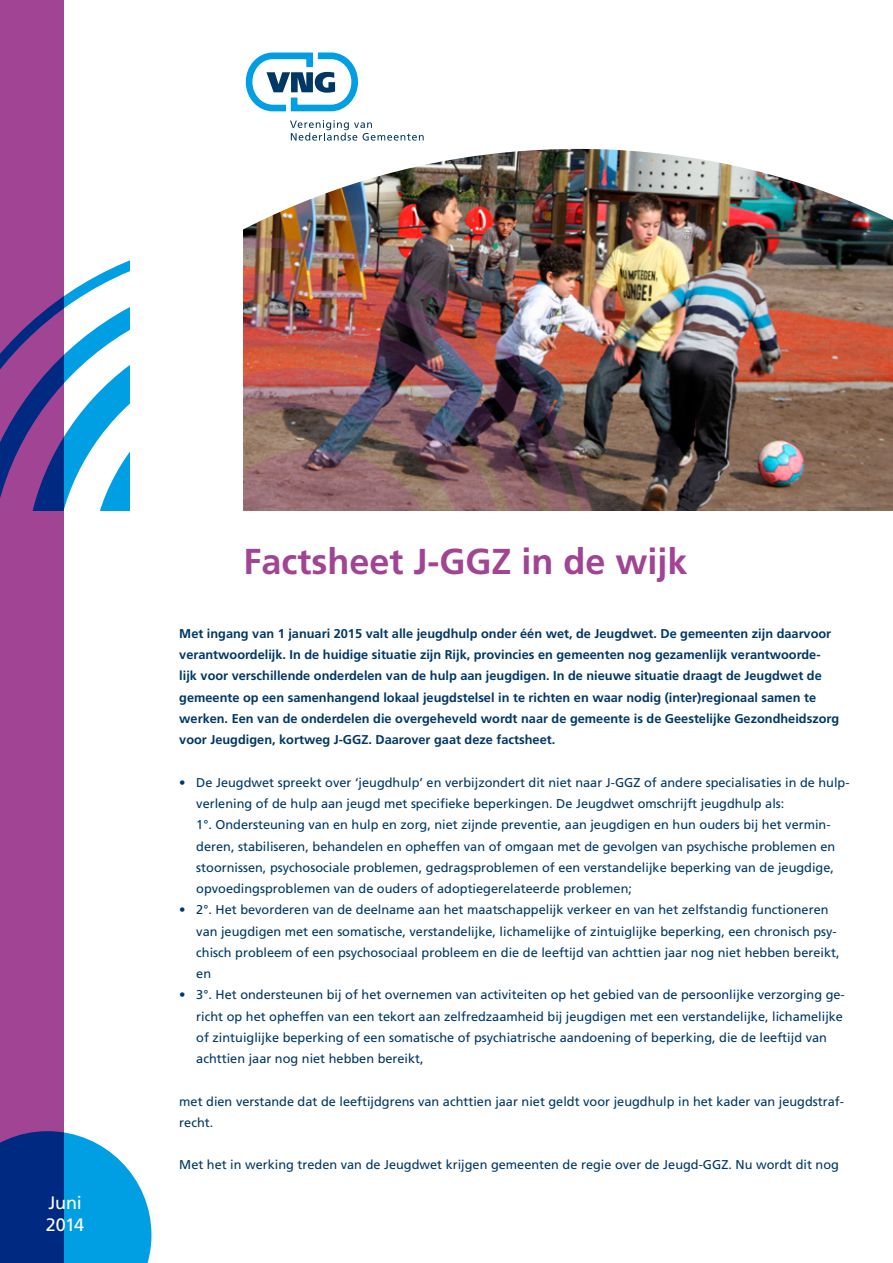
<style>
.page{position:relative;width:893px;height:1263px;background:#fff}
.page>*{position:absolute;margin:0;border:0;box-sizing:border-box;transform-origin:0 0}
._001_Hoofdstukkop{font:700 36px "Frutiger LT Std";color:#a04493}
.versie_nummer{font:18px "Frutiger LT Std";letter-spacing:-.01em;color:#fff}
._004_Broodtekst___8{font:12.75px/21.3px "Frutiger LT Std";color:#003764}
._004_Broodtekst___8-2{font:700 12.75px/21.3px "Frutiger LT Std";color:#003764}
</style>
<div class="page">
<div style="left:0;top:0;width:64px;height:1263px;background:#a04493"></div>
<svg style="left:0;top:260px;width:130px;height:250px"></svg>
<svg style="left:0;top:1131px;width:151px;height:132px;background:#1f78bd"></svg>
<img style="left:597px;top:353px;width:296px;height:157px">
<img style="left:243px;top:353px;width:354px;height:157px">
<img style="left:243px;top:148px;width:650px;height:205px">
<svg style="left:245px;top:52px;width:179px;height:89px"></svg>
<p class="versie_nummer" style="left:48px;top:1192px;width:35px">Juni</p>
<p class="versie_nummer" style="left:46px;top:1214px;width:40px">2014</p>
<p class="_001_Hoofdstukkop" style="left:243px;top:540px;width:446px">Factsheet J-GGZ in de wijk</p>
<p class="_004_Broodtekst___8-2" style="left:179px;top:623px;width:661px">Met ingang van 1 januari 2015 valt alle jeugdhulp onder één wet, de Jeugdwet. De gemeenten zijn daarvoor verantwoordelijk. In de huidige situatie zijn Rijk, provincies en gemeenten nog gezamenlijk verantwoorde&shy;lijk voor verschillende onderdelen van de hulp aan jeugdigen. In de nieuwe situatie draagt de Jeugdwet de gemeente op een samenhangend lokaal jeugdstelsel in te richten en waar nodig (inter)regionaal samen te werken. Een van de onderdelen die overgeheveld wordt naar de gemeente is de Geestelijke Gezondheidszorg voor Jeugdigen, kortweg J-GGZ. Daarover gaat deze factsheet.</p>
<p class="_004_Broodtekst___8" style="left:196px;top:772px;width:655px;text-indent:-17px">• De Jeugdwet spreekt over ‘jeugdhulp’ en verbijzondert dit niet naar J-GGZ of andere specialisaties in de hulp&shy;verlening of de hulp aan jeugd met specifieke beperkingen. De Jeugdwet omschrijft jeugdhulp als:<br>1°. Ondersteuning van en hulp en zorg, niet zijnde preventie, aan jeugdigen en hun ouders bij het vermin&shy;deren, stabiliseren, behandelen en opheffen van of omgaan met de gevolgen van psychische problemen en stoornissen, psychosociale problemen, gedragsproblemen of een verstandelijke beperking van de jeugdige, opvoedingsproblemen van de ouders of adoptiegerelateerde problemen;</p>
<p class="_004_Broodtekst___8" style="left:196px;top:899px;width:645px;text-indent:-17px">• 2°. Het bevorderen van de deelname aan het maatschappelijk verkeer en van het zelfstandig functioneren van jeugdigen met een somatische, verstandelijke, lichamelijke of zintuiglijke beperking, een chronisch psy&shy;chisch probleem of een psychosociaal probleem en die de leeftijd van achttien jaar nog niet hebben bereikt, en</p>
<p class="_004_Broodtekst___8" style="left:196px;top:984px;width:650px;text-indent:-17px">• 3°. Het ondersteunen bij of het overnemen van activiteiten op het gebied van de persoonlijke verzorging ge&shy;richt op het opheffen van een tekort aan zelfredzaamheid bij jeugdigen met een verstandelijke, lichamelijke of zintuiglijke beperking of een somatische of psychiatrische aandoening of beperking, die de leeftijd van achttien jaar nog niet hebben bereikt,</p>
<p class="_004_Broodtekst___8" style="left:179px;top:1090px;width:666px">met dien verstande dat de leeftijdgrens van achttien jaar niet geldt voor jeugdhulp in het kader van jeugdstraf&shy;recht.</p>
<p class="_004_Broodtekst___8" style="left:179px;top:1154px;width:661px">Met het in werking treden van de Jeugdwet krijgen gemeenten de regie over de Jeugd-GGZ. Nu wordt dit nog</p>
</div>
